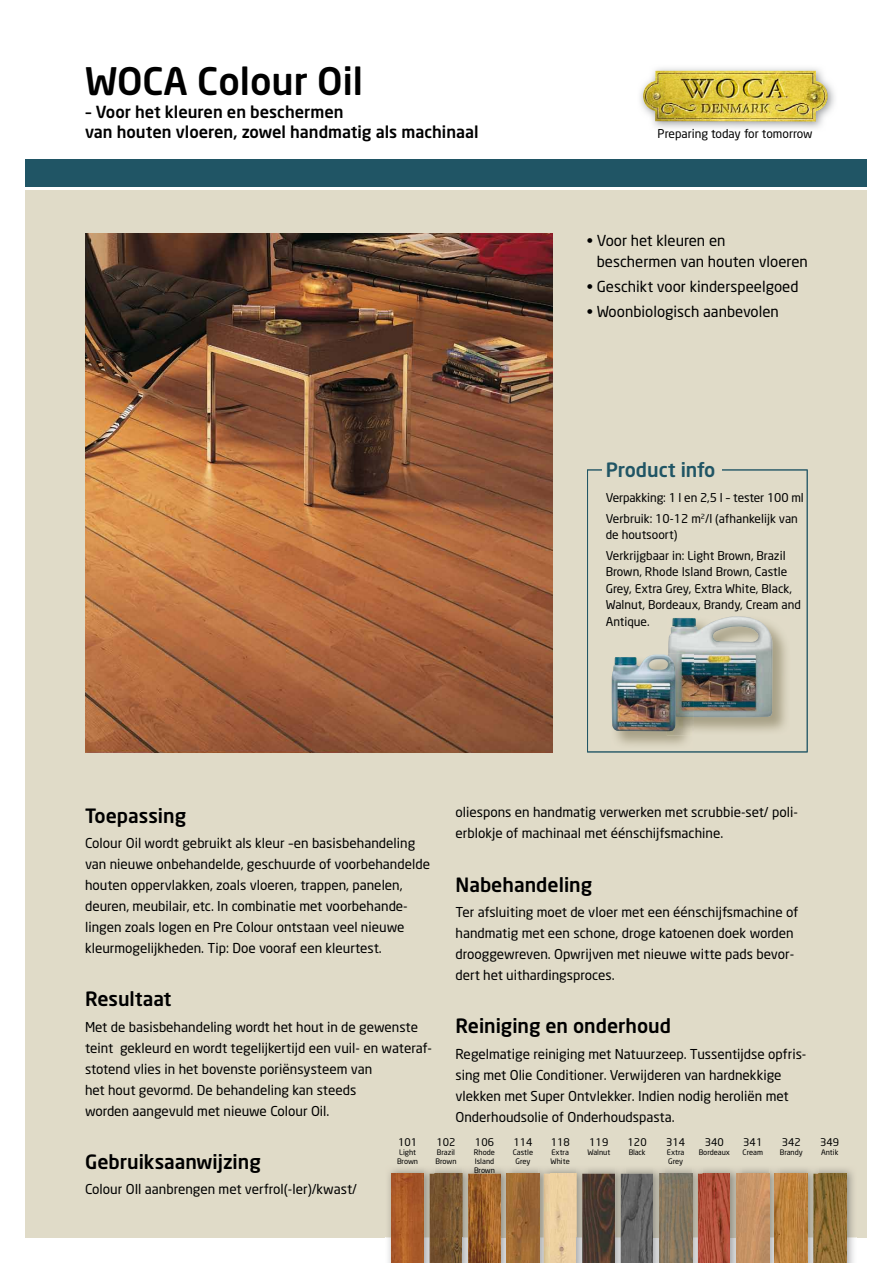
<style>
.page{position:relative;width:893px;height:1263px;background:#fff}
.page>*{position:absolute;margin:0;border:0;box-sizing:border-box;transform-origin:0 0}
.t1{font:500 37.5px "Neo Sans";color:#000}
.t2{font:500 19.5px "Neo Sans";color:#000}
.t3{font:500 19.5px "Neo Sans";color:#205565}
.t4{font:500 16.5px/19.5px "Neo Sans";color:#000}
.t5{font:15px/21px "Neo Sans";color:#000}
.t6{font:13.5px/21px "Neo Sans";color:#000}
.t7{font:12px/16.5px "Neo Sans";color:#000}
.t8{font:10.5px "Neo Sans";color:#000}
.t9{font:7.5px/9px "Neo Sans";color:#000}
</style>
<div class="page">
<div style="left:26px;top:190px;width:841px;height:1047px;background:#e0dbc8"></div>
<div style="left:26px;top:157px;width:841px;height:30px;background:#205565"></div>
<hr style="left:23px;top:156px;width:847px;height:3px;background:#fff">
<img style="left:640px;top:68px;width:195px;height:61px">
<img style="left:643px;top:71px;width:185px;height:51px">
<img style="left:85px;top:234px;width:468px;height:519px">
<img style="left:587px;top:469px;width:221px;height:283px">
<div style="left:602px;top:460px;width:119px;height:23px;background:#e0dbc8"></div>
<img style="left:703px;top:1168px;width:28px;height:6px">
<img style="left:698px;top:1174px;width:33px;height:89px">
<img style="left:846px;top:1237px;width:11px;height:26px">
<img style="left:731px;top:1168px;width:123px;height:69px">
<img style="left:813px;top:1174px;width:33px;height:89px">
<img style="left:808px;top:1168px;width:10px;height:69px">
<img style="left:775px;top:1174px;width:33px;height:89px">
<svg style="left:462px;top:1237px;width:1px;height:26px"></svg>
<img style="left:388px;top:1168px;width:113px;height:69px">
<img style="left:430px;top:1174px;width:32px;height:89px">
<img style="left:386px;top:1237px;width:44px;height:26px">
<img style="left:424px;top:1168px;width:11px;height:69px">
<img style="left:391px;top:1174px;width:33px;height:89px">
<img style="left:463px;top:1168px;width:10px;height:69px">
<img style="left:468px;top:1174px;width:33px;height:89px">
<img style="left:501px;top:1168px;width:202px;height:69px">
<img style="left:544px;top:1174px;width:33px;height:89px">
<img style="left:577px;top:1168px;width:10px;height:69px">
<img style="left:582px;top:1174px;width:33px;height:89px">
<img style="left:615px;top:1237px;width:6px;height:26px">
<img style="left:615px;top:1168px;width:11px;height:69px">
<img style="left:621px;top:1174px;width:33px;height:89px">
<img style="left:501px;top:1237px;width:43px;height:26px">
<img style="left:538px;top:1168px;width:12px;height:69px">
<img style="left:507px;top:1174px;width:32px;height:89px">
<img style="left:731px;top:1237px;width:44px;height:26px">
<img style="left:769px;top:1168px;width:11px;height:69px">
<img style="left:736px;top:1174px;width:33px;height:89px">
<img style="left:654px;top:1237px;width:44px;height:26px">
<img style="left:654px;top:1168px;width:10px;height:69px">
<img style="left:659px;top:1174px;width:33px;height:89px">
<h1 class="t1" style="left:85px;top:57px;width:279px">WOCA Colour Oil</h1>
<p class="t4" style="left:85px;top:102px;width:395px">– Voor het kleuren en beschermen<br>van houten vloeren, zowel handmatig als machinaal</p>
<p class="t7" style="left:658px;top:125px;width:157px">Preparing today for tomorrow</p>
<p class="t5" style="left:597px;top:229px;width:213px;text-indent:-10px">• Voor het kleuren en beschermen van houten vloeren</p>
<p class="t5" style="left:587px;top:276px;width:213px">• Geschikt voor kinderspeelgoed</p>
<p class="t5" style="left:587px;top:301px;width:194px">• Woonbiologisch aanbevolen</p>
<h2 class="t3" style="left:606px;top:457px;width:111px">Product info</h2>
<p class="t7" style="left:606px;top:487px;width:199px;line-height:20.7px">Verpakking: 1 l en 2,5 l – tester 100 ml<br>Verbruik: 10-12 m<sup>2</sup>/l (afhankelijk van</p>
<p class="t7" style="left:606px;top:524px;width:181px;line-height:20.7px">de houtsoort)<br>Verkrijgbaar in: Light Brown, Brazil</p>
<p class="t7" style="left:606px;top:563px;width:197px">Brown, Rhode Island Brown, Castle<br>Grey, Extra Grey, Extra White, Black,<br>Walnut, Bordeaux, Brandy, Cream and<br>Antique.</p>
<p class="t6" style="left:455px;top:801px;width:344px">oliespons en handmatig verwerken met scrubbie-set/ poli&shy;erblokje of machinaal met éénschijfsmachine.</p>
<h2 class="t2" style="left:455px;top:872px;width:138px">Nabehandeling</h2>
<p class="t6" style="left:455px;top:901px;width:344px">Ter afsluiting moet de vloer met een éénschijfsmachine of handmatig met een schone, droge katoenen doek worden drooggewreven. Opwrijven met nieuwe witte pads bevor&shy;dert het uithardingsproces.</p>
<h2 class="t2" style="left:455px;top:1014px;width:217px">Reiniging en onderhoud</h2>
<p class="t6" style="left:455px;top:1043px;width:352px">Regelmatige reiniging met Natuurzeep. Tussentijdse opfris&shy;sing met Olie Conditioner. Verwijderen van hardnekkige vlekken met Super Ontvlekker. Indien nodig heroliën met Onderhoudsolie of Onderhoudspasta.</p>
<h2 class="t2" style="left:85px;top:803px;width:103px">Toepassing</h2>
<p class="t6" style="left:85px;top:832px;width:347px">Colour Oil wordt gebruikt als kleur –en basisbehandeling van nieuwe onbehandelde, geschuurde of voorbehandelde houten oppervlakken, zoals vloeren, trappen, panelen, deuren, meubilair, etc. In combinatie met voorbehande&shy;lingen zoals logen en Pre Colour ontstaan veel nieuwe kleurmogelijkheden. Tip: Doe vooraf een kleurtest.</p>
<h2 class="t2" style="left:85px;top:987px;width:88px">Resultaat</h2>
<p class="t6" style="left:85px;top:1016px;width:349px">Met de basisbehandeling wordt het hout in de gewenste teint gekleurd en wordt tegelijkertijd een vuil- en wateraf&shy;stotend vlies in het bovenste poriënsysteem van<br>het hout gevormd. De behandeling kan steeds<br>worden aangevuld met nieuwe Colour Oil.</p>
<h2 class="t2" style="left:85px;top:1150px;width:177px">Gebruiksaanwijzing</h2>
<p class="t6" style="left:85px;top:1179px;width:273px">Colour OIl aanbrengen met verfrol(-ler)/kwast/</p>
<p class="t8" style="left:398px;top:1135px;width:21px">101</p>
<p class="t9" style="left:397px;top:1147px;width:23px">Light<br>Brown</p>
<p class="t8" style="left:475px;top:1135px;width:21px">106</p>
<p class="t9" style="left:474px;top:1147px;width:23px;text-align:justify">Rhode Island Brown</p>
<p class="t8" style="left:551px;top:1135px;width:21px">118</p>
<p class="t9" style="left:551px;top:1147px;width:21px">Extra<br>White</p>
<p class="t8" style="left:628px;top:1135px;width:21px">120</p>
<p class="t9" style="left:629px;top:1147px;width:18px">Black</p>
<p class="t8" style="left:705px;top:1135px;width:21px">340</p>
<p class="t9" style="left:699px;top:1147px;width:33px">Bordeaux</p>
<p class="t8" style="left:743px;top:1135px;width:21px">341</p>
<p class="t9" style="left:743px;top:1147px;width:22px">Cream</p>
<p class="t8" style="left:782px;top:1135px;width:21px">342</p>
<p class="t9" style="left:780px;top:1147px;width:25px">Brandy</p>
<p class="t8" style="left:436px;top:1135px;width:21px">102</p>
<p class="t9" style="left:435px;top:1147px;width:23px">Brazil<br>Brown</p>
<p class="t8" style="left:589px;top:1135px;width:21px">119</p>
<p class="t9" style="left:587px;top:1147px;width:24px">Walnut</p>
<p class="t8" style="left:666px;top:1135px;width:21px">314</p>
<p class="t9" style="left:667px;top:1147px;width:19px">Extra<br>Grey</p>
<p class="t8" style="left:513px;top:1135px;width:21px">114</p>
<p class="t9" style="left:513px;top:1147px;width:22px;text-align:center">Castle<br>Grey</p>
<p class="t8" style="left:820px;top:1135px;width:21px">349</p>
<p class="t9" style="left:821px;top:1147px;width:19px">Antik</p>
</div>
